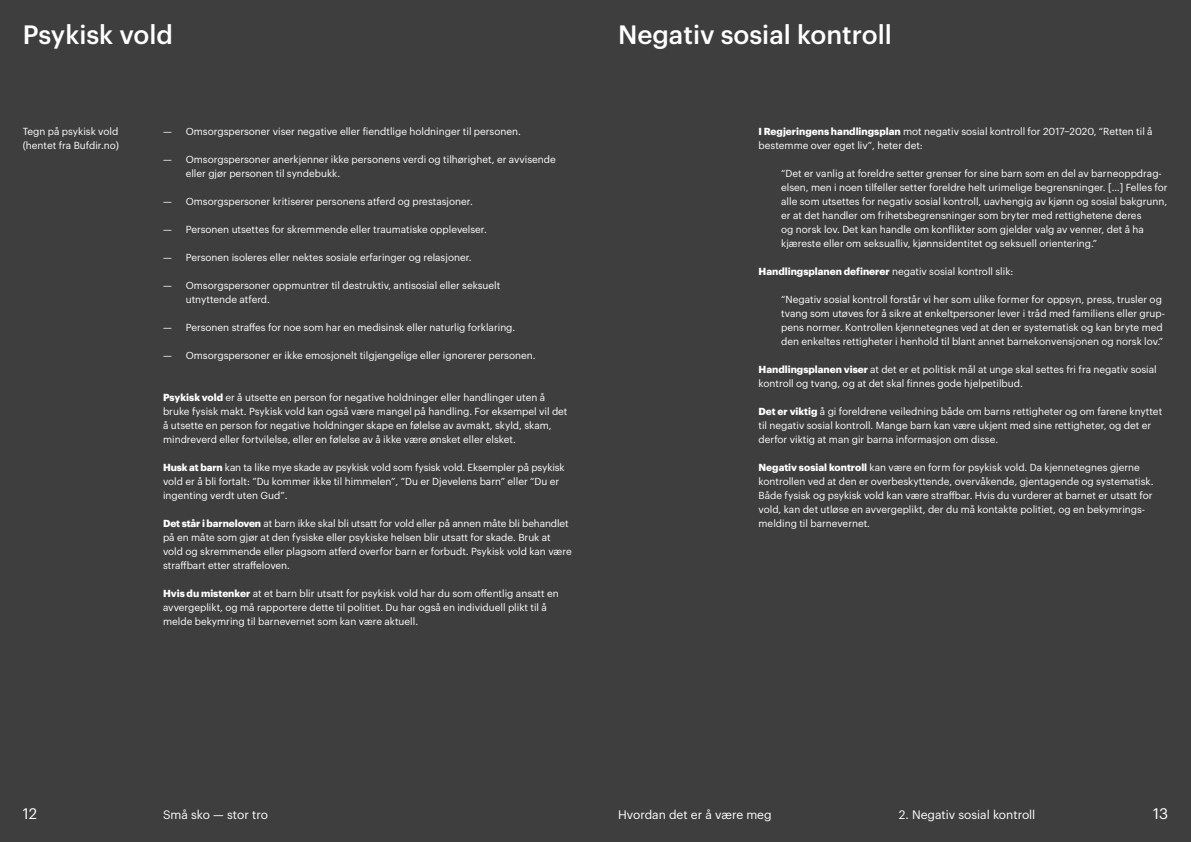
<style>
.page{position:relative;width:1191px;height:842px;background:#3e3e3f}
.page>*{position:absolute;margin:0;border:0;box-sizing:border-box;transform-origin:0 0}
.t1{font:500 26px "Graphik";color:#fff}
.t2{font:15px "Graphik";color:#fff}
.t3{font:12px "Graphik";color:#fff}
.t4{font:10px/14px "Graphik";color:#fff}
.s1{font-weight:700}
</style>
<div class="page">
<h1 class="t1" style="left:23px;top:15px;width:152px">Psykisk vold</h1>
<h1 class="t1" style="left:618px;top:15px;width:275px">Negativ sosial kontroll</h1>
<p class="t4" style="left:23px;top:123px;width:98px">Tegn på psykisk vold (hentet fra Bufdir.no)</p>
<p class="t4" style="left:163px;top:123px;width:359px">— Omsorgspersoner viser negative eller fiendtlige holdninger til personen.</p>
<p class="t4" style="left:186px;top:151px;width:371px;text-indent:-23px">— Omsorgspersoner anerkjenner ikke personens verdi og tilhørighet, er avvisende eller gjør personen til syndebukk.</p>
<p class="t4" style="left:163px;top:193px;width:311px">— Omsorgspersoner kritiserer personens atferd og prestasjoner.</p>
<p class="t4" style="left:163px;top:221px;width:325px">— Personen utsettes for skremmende eller traumatiske opplevelser.</p>
<p class="t4" style="left:163px;top:249px;width:310px">— Personen isoleres eller nektes sosiale erfaringer og relasjoner.</p>
<p class="t4" style="left:186px;top:277px;width:316px;text-indent:-23px">— Omsorgspersoner oppmuntrer til destruktiv, antisosial eller seksuelt utnyttende atferd.</p>
<p class="t4" style="left:163px;top:319px;width:354px">— Personen straffes for noe som har en medisinsk eller naturlig forklaring.</p>
<p class="t4" style="left:163px;top:347px;width:374px">— Omsorgspersoner er ikke emosjonelt tilgjengelige eller ignorerer personen.</p>
<p class="t4" style="left:163px;top:389px;width:406px"><span class="s1">Psykisk vold</span> er å utsette en person for negative holdninger eller handlinger uten å bruke fysisk makt. Psykisk vold kan også være mangel på handling. For eksempel vil det å utsette en person for negative holdninger skape en følelse av avmakt, skyld, skam, mindreverd eller fortvilelse, eller en følelse av å ikke være ønsket eller elsket.</p>
<p class="t4" style="left:163px;top:459px;width:403px"><span class="s1">Husk at barn</span> kan ta like mye skade av psykisk vold som fysisk vold. Eksempler på psykisk vold er å bli fortalt: ”Du kommer ikke til himmelen”, ”Du er Djevelens barn” eller “Du er ingenting verdt uten Gud”.</p>
<p class="t4" style="left:163px;top:515px;width:410px"><span class="s1">Det står i barneloven</span> at barn ikke skal bli utsatt for vold eller på annen måte bli behandlet på en måte som gjør at den fysiske eller psykiske helsen blir utsatt for skade. Bruk at vold og skremmende eller plagsom atferd overfor barn er forbudt. Psykisk vold kan være straffbart etter straffeloven.</p>
<p class="t4" style="left:163px;top:585px;width:397px"><span class="s1">Hvis du mistenker</span> at et barn blir utsatt for psykisk vold har du som offentlig ansatt en avvergeplikt, og må rapportere dette til politiet. Du har også en individuell plikt til å melde bekymring til barnevernet som kan være aktuell.</p>
<p class="t4" style="left:758px;top:123px;width:396px"><span class="s1">I Regjeringens handlingsplan</span> mot negativ sosial kontroll for 2017–2020, “Retten til å bestemme over eget liv”, heter det:</p>
<p class="t4" style="left:781px;top:165px;width:388px">“Det er vanlig at foreldre setter grenser for sine barn som en del av barneoppdrag&shy;elsen, men i noen tilfeller setter foreldre helt urimelige begrensninger. […] Felles for alle som utsettes for negativ sosial kontroll, uavhengig av kjønn og sosial bakgrunn, er at det handler om frihetsbegrensninger som bryter med rettighetene deres<br>og norsk lov. Det kan handle om konflikter som gjelder valg av venner, det å ha kjæreste eller om seksualliv, kjønnsidentitet og seksuell orientering.”</p>
<p class="t4" style="left:758px;top:263px;width:256px"><span class="s1">Handlingsplanen definerer</span> negativ sosial kontroll slik:</p>
<p class="t4" style="left:781px;top:291px;width:385px">“Negativ sosial kontroll forstår vi her som ulike former for oppsyn, press, trusler og tvang som utøves for å sikre at enkeltpersoner lever i tråd med familiens eller grup&shy;pens normer. Kontrollen kjennetegnes ved at den er systematisk og kan bryte med den enkeltes rettigheter i henhold til blant annet barnekonvensjonen og norsk lov.”</p>
<p class="t4" style="left:758px;top:361px;width:400px"><span class="s1">Handlingsplanen viser</span> at det er et politisk mål at unge skal settes fri fra negativ sosial kontroll og tvang, og at det skal finnes gode hjelpetilbud.</p>
<p class="t4" style="left:758px;top:403px;width:405px"><span class="s1">Det er viktig</span> å gi foreldrene veiledning både om barns rettigheter og om farene knyttet til negativ sosial kontroll. Mange barn kan være ukjent med sine rettigheter, og det er derfor viktig at man gir barna informasjon om disse.</p>
<p class="t4" style="left:758px;top:459px;width:396px"><span class="s1">Negativ sosial kontroll</span> kan være en form for psykisk vold. Da kjennetegnes gjerne kontrollen ved at den er overbeskyttende, overvåkende, gjentagende og systematisk.<br>Både fysisk og psykisk vold kan være straffbar. Hvis du vurderer at barnet er utsatt for vold, kan det utløse en avvergeplikt, der du må kontakte politiet, og en bekymrings&shy;melding til barnevernet.</p>
<h2 class="t2" style="left:23px;top:803px;width:16px">12</h2>
<p class="t3" style="left:163px;top:805px;width:106px">Små sko — stor tro</p>
<p class="t3" style="left:618px;top:805px;width:155px">Hvordan det er å være meg</p>
<p class="t3" style="left:899px;top:805px;width:138px">2. Negativ sosial kontroll</p>
<h2 class="t2" style="left:1153px;top:803px;width:17px">13</h2>
</div>
